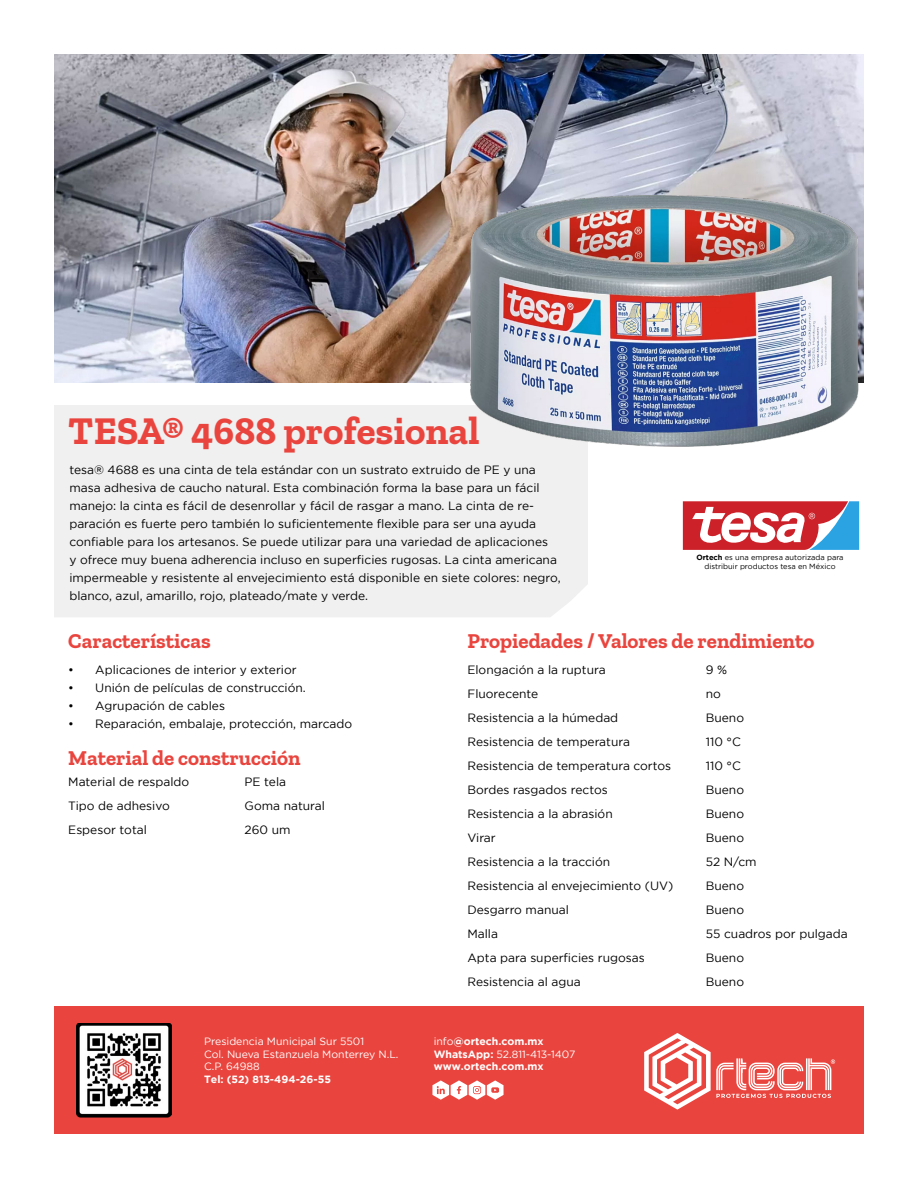
<style>
.page{position:relative;width:918px;height:1188px;background:#fff}
.page>*{position:absolute;margin:0;border:0;box-sizing:border-box;transform-origin:0 0}
.t1{font:700 39px "Zilla Slab";color:#e9453e}
.t2{font:700 21px "Zilla Slab";color:#e9453e}
.t3{font:12px/24px "Gotham";color:#000}
.t4{font:700 10.5px/12.6px "Gotham";color:#fff}
.t5{font:10.5px/12.6px "Gotham";color:#fff}
.t6{font:7.5px/9px "Gotham";color:#000;text-align:center}
.s1{font-weight:700}
.s2{font-weight:400}
</style>
<div class="page">
<div style="left:54px;top:1006px;width:810px;height:128px;background:#e9453e"></div>
<div style="left:54px;top:405px;width:534px;height:212px;background:#f0f0f0"></div>
<img style="left:54px;top:54px;width:809px;height:329px">
<img style="left:450px;top:148px;width:413px;height:361px">
<img style="left:76px;top:1023px;width:95px;height:94px">
<svg style="left:644px;top:1033px;width:192px;height:77px"></svg>
<svg style="left:432px;top:1080px;width:72px;height:20px"></svg>
<svg style="left:683px;top:501px;width:176px;height:49px"></svg>
<h1 class="t1" style="left:68px;top:408px;width:413px">TESA® 4688 profesional</h1>
<p class="t3" style="left:69px;top:461px;width:493px;line-height:18px">tesa® 4688 es una cinta de tela estándar con un sustrato extruido de PE y una masa adhesiva de caucho natural. Esta combinación forma la base para un fácil manejo: la cinta es fácil de desenrollar y fácil de rasgar a mano. La cinta de re&shy;paración es fuerte pero también lo suficientemente flexible para ser una ayuda confiable para los artesanos. Se puede utilizar para una variedad de aplicaciones<br>y ofrece muy buena adherencia incluso en superficies rugosas. La cinta americana impermeable y resistente al envejecimiento está disponible en siete colores: negro, blanco, azul, amarillo, rojo, plateado/mate y verde.</p>
<p class="t6" style="left:696px;top:553px;width:149px"><span class="s1">Ortech</span> es una empresa autorizada para distribuir productos tesa en México</p>
<h2 class="t2" style="left:68px;top:629px;width:144px">Características</h2>
<p class="t3" style="left:68px;top:657px;width:230px">• Aplicaciones de interior y exterior</p>
<p class="t3" style="left:68px;top:675px;width:239px">• Unión de películas de construcción.</p>
<p class="t3" style="left:68px;top:693px;width:158px">• Agrupación de cables</p>
<p class="t3" style="left:68px;top:711px;width:285px">• Reparación, embalaje, protección, marcado</p>
<h2 class="t2" style="left:68px;top:746px;width:234px">Material de construcción</h2>
<p class="t3" style="left:68px;top:769px;width:122px">Material de respaldo<br>Tipo de adhesivo<br>Espesor total</p>
<p class="t3" style="left:245px;top:769px;width:82px">PE tela<br>Goma natural<br>260 um</p>
<p class="t5" style="left:204px;top:1035px;width:196px">Presidencia Municipal Sur 5501<br>Col. Nueva Estanzuela Monterrey N.L.<br>C.P. 64988</p>
<p class="t4" style="left:204px;top:1073px;width:128px">Tel: (52) 813-494-26-55</p>
<h2 class="t2" style="left:467px;top:629px;width:348px">Propiedades / Valores de rendimiento</h2>
<p class="t3" style="left:467px;top:658px;width:207px">Elongación a la ruptura<br>Fluorecente<br>Resistencia a la húmedad<br>Resistencia de temperatura<br>Resistencia de temperatura cortos<br>Bordes rasgados rectos<br>Resistencia a la abrasión<br>Virar<br>Resistencia a la tracción<br>Resistencia al envejecimiento (UV)<br>Desgarro manual<br>Malla<br>Apta para superficies rugosas<br>Resistencia al agua</p>
<p class="t4" style="left:434px;top:1035px;width:143px"><span class="s2">info</span>@ortech.com.mx<br>WhatsApp: <span class="s2">52.811-413-1407 </span>www.ortech.com.mx</p>
<p class="t3" style="left:706px;top:658px;width:143px">9 %<br>no<br>Bueno<br>110 °C<br>110 °C<br>Bueno<br>Bueno<br>Bueno<br>52 N/cm<br>Bueno<br>Bueno<br>55 cuadros por pulgada<br>Bueno<br>Bueno</p>
</div>
